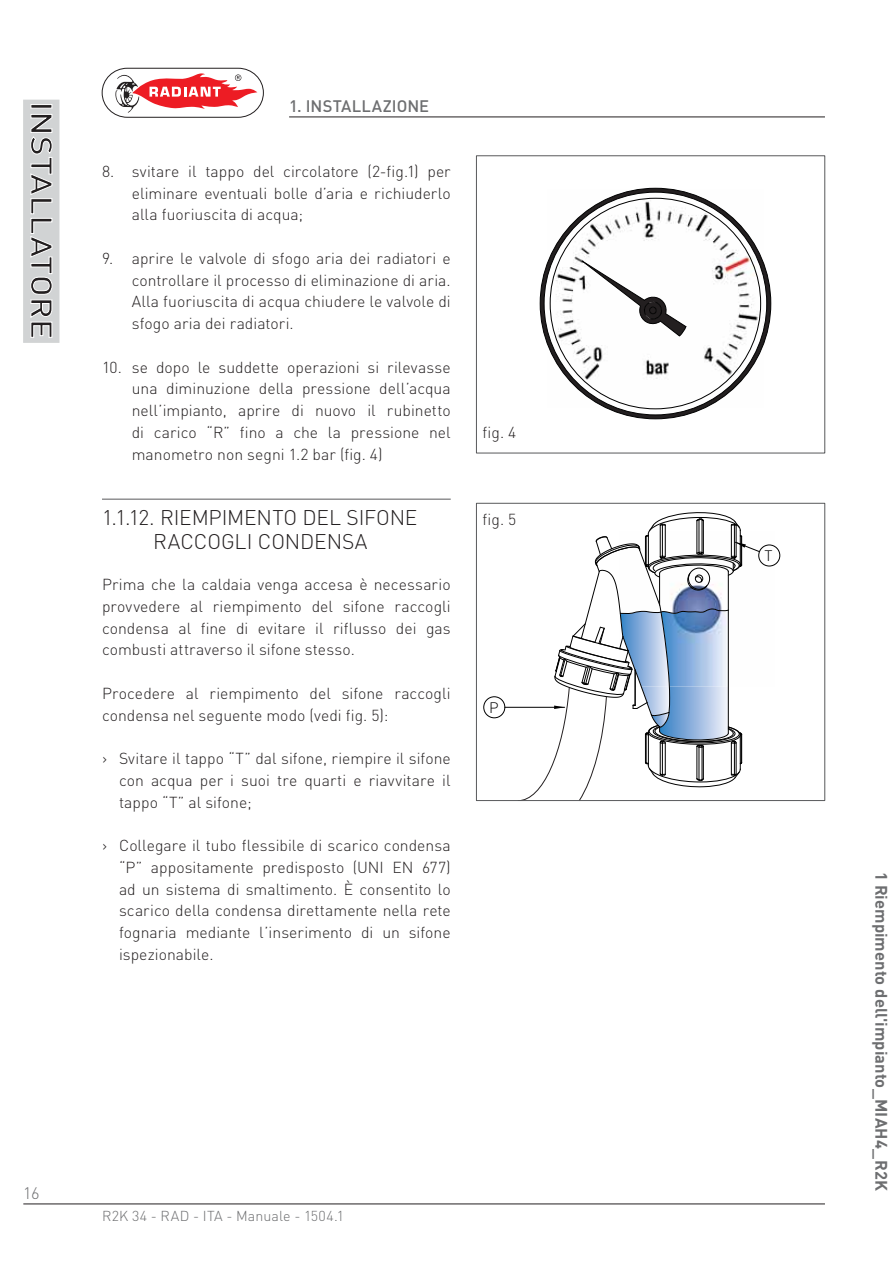
<style>
.page{position:relative;width:893px;height:1263px;background:#fff}
.page>*{position:absolute;margin:0;border:0;box-sizing:border-box;transform-origin:0 0}
.t1{font:300 21px/24px "DIN";letter-spacing:-.005em;color:#231f20;text-align:center}
.t2{font:700 16.5px "DIN";letter-spacing:.005em;color:#6d6e70}
.t3{font:500 16.5px "DIN";letter-spacing:.005em;color:#6d6e70}
.t4{font:300 16.5px "DIN";color:#6d6e70}
.t5{font:300 15.75px/21.8px "DIN";color:#231f20;text-align:justify}
.t6{font:300 15px "DIN";color:#000}
.t7{font:300 14.25px "DIN";letter-spacing:.01em;color:#6d6e70}
</style>
<div class="page">
<hr style="left:23px;top:1204px;width:802px;height:1px;background:#231f20">
<hr style="left:289px;top:117px;width:536px;height:1px;background:#231f20">
<svg style="left:102px;top:68px;width:162px;height:50px"></svg>
<div style="left:24px;top:100px;width:35px;height:242px;background:#d1d3d4"></div>
<div style="left:23px;top:100px;width:36px;height:243px;border:2px solid #d1d3d4"></div>
<svg style="left:30px;top:104px;width:22px;height:234px"></svg>
<hr style="left:102px;top:499px;width:349px;height:1px;background:#58595b">
<svg style="left:540px;top:188px;width:231px;height:231px"></svg>
<svg style="left:582px;top:261px;width:104px;height:75px"></svg>
<div style="left:476px;top:156px;width:349px;height:297px;border:1px solid #58595b"></div>
<div style="left:483px;top:697px;width:22px;height:21px;border:1px solid #000;border-radius:50%"></div>
<hr style="left:505px;top:707px;width:60px;height:1px;background:#000">
<div style="left:758px;top:545px;width:22px;height:21px;border:1px solid #000;border-radius:50%"></div>
<svg style="left:517px;top:512px;width:243px;height:287px"></svg>
<div style="left:476px;top:503px;width:349px;height:298px;border:1px solid #58595b"></div>
<p class="t3" style="left:289px;top:96px;width:142px">1. INSTALLAZIONE</p>
<p class="t5" style="left:132px;top:162px;width:320px;text-indent:-30px">8. svitare il tappo del circolatore (2-fig.1) per eliminare eventuali bolle d’aria e richiuderlo alla fuoriuscita di acqua;</p>
<p class="t5" style="left:132px;top:249px;width:320px;text-indent:-30px">9. aprire le valvole di sfogo aria dei radiatori e controllare il processo di eliminazione di aria.<br>Alla fuoriuscita di acqua chiudere le valvole di sfogo aria dei radiatori.</p>
<p class="t5" style="left:132px;top:358px;width:320px;text-indent:-30px">10. se dopo le suddette operazioni si rilevasse una diminuzione della pressione dell’acqua nell’impianto, aprire di nuovo il rubinetto di carico “R” fino a che la pressione nel manometro non segni 1.2 bar (fig. 4)</p>
<h1 class="t1" style="left:102px;top:508px;width:317px">1.1.12. RIEMPIMENTO DEL SIFONE<br>RACCOGLI CONDENSA</h1>
<p class="t5" style="left:102px;top:575px;width:350px">Prima che la caldaia venga accesa è necessario provvedere al riempimento del sifone raccogli condensa al fine di evitare il riflusso dei gas combusti attraverso il sifone stesso.</p>
<p class="t5" style="left:102px;top:684px;width:350px">Procedere al riempimento del sifone raccogli condensa nel seguente modo (vedi fig. 5):</p>
<p class="t5" style="left:119px;top:749px;width:333px;text-indent:-17px">› Svitare il tappo “T” dal sifone, riempire il sifone con acqua per i suoi tre quarti e riavvitare il tappo “T” al sifone;</p>
<p class="t5" style="left:119px;top:836px;width:333px;text-indent:-17px">› Collegare il tubo flessibile di scarico condensa “P” appositamente predisposto (UNI EN 677) ad un sistema di smaltimento. È consentito lo scarico della condensa direttamente nella rete fognaria mediante l’inserimento di un sifone ispezionabile.</p>
<p class="t5" style="left:483px;top:423px;width:35px">fig. 4</p>
<p class="t5" style="left:483px;top:510px;width:35px">fig. 5</p>
<p class="t6" style="left:489px;top:702px;width:11px">P</p>
<p class="t4" style="left:23px;top:1187px;width:18px">16</p>
<p class="t7" style="left:102px;top:1211px;width:244px">R2K 34 - RAD - ITA - Manuale - 1504.1</p>
<p class="t6" style="left:764px;top:550px;width:10px">T</p>
<p class="t2" style="left:887px;top:872px;width:320px;rotate:90deg">1 Riempimento dell'impianto_MIAH4_R2K</p>
</div>
